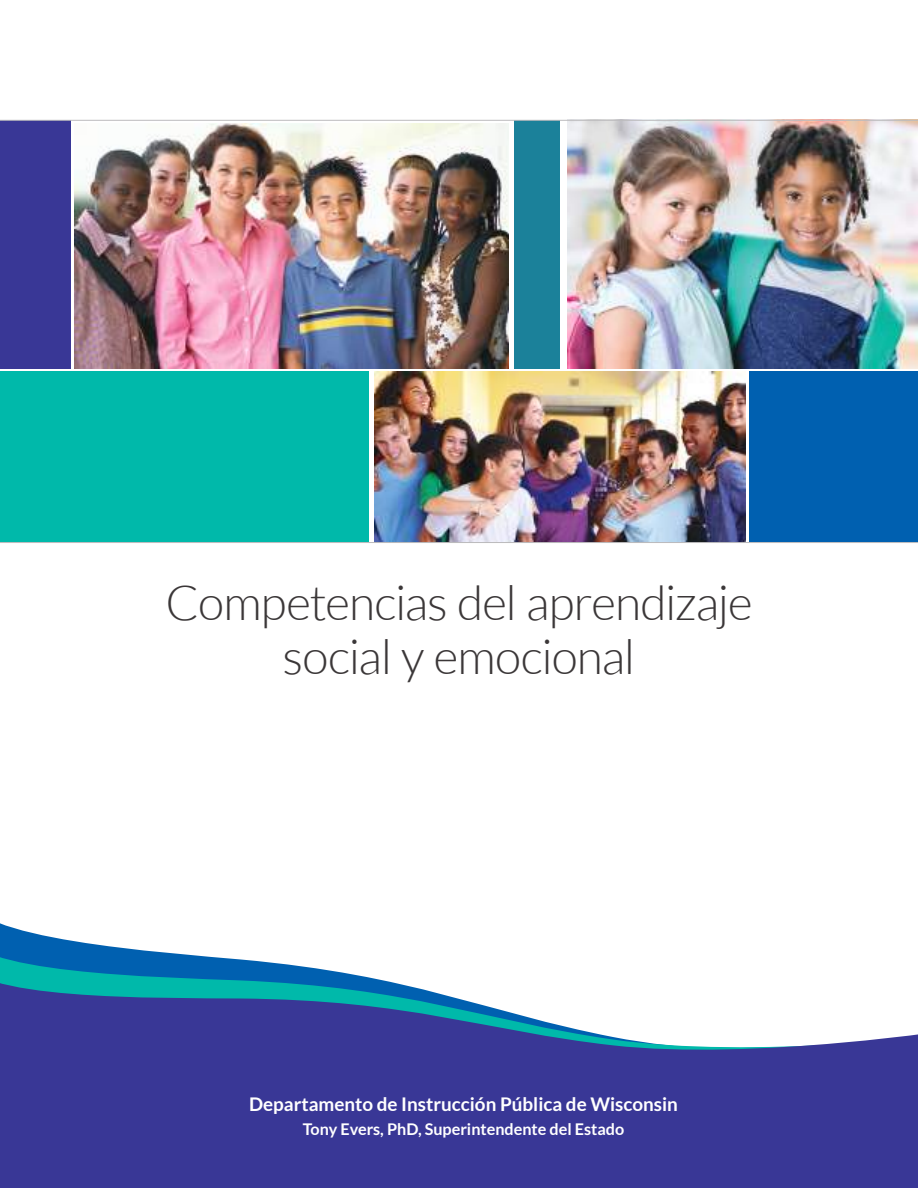
<style>
.page{position:relative;width:918px;height:1188px;background:#fff}
.page>*{position:absolute;margin:0;border:0;box-sizing:border-box;transform-origin:0 0}
.t1{font:300 48px/54px "Lato";letter-spacing:-.02em;color:#3b3738;text-align:center}
.t2{font:700 18.9px "Lato";color:#fff}
.t3{font:700 16.2px "Lato";color:#fff}
</style>
<div class="page">
<div style="left:0;top:120px;width:70px;height:248px;background:#393796"></div>
<svg style="left:0;top:929px;width:201px;height:27px"></svg>
<svg style="left:0;top:956px;width:918px;height:232px;fill:#393796"></svg>
<img style="left:375px;top:372px;width:370px;height:170px">
<img style="left:567px;top:121px;width:351px;height:247px">
<div style="left:514px;top:120px;width:45px;height:248px;background:#1b819a"></div>
<div style="left:0;top:372px;width:368px;height:170px;background:#00b9aa"></div>
<div style="left:750px;top:372px;width:168px;height:170px;background:#0060b0"></div>
<img style="left:75px;top:123px;width:434px;height:245px">
<hr style="left:0;top:120px;width:918px;height:1px;background:#bcbbbd">
<hr style="left:0;top:542px;width:918px;height:1px;background:#bcbbbd">
<h1 class="t1" style="left:165px;top:576px;width:589px">Competencias del aprendizaje social y emocional</h1>
<p class="t2" style="left:249px;top:1093px;width:430px">Departamento de Instrucción Pública de Wisconsin</p>
<p class="t3" style="left:303px;top:1120px;width:323px">Tony Evers, PhD, Superintendente del Estado</p>
</div>
